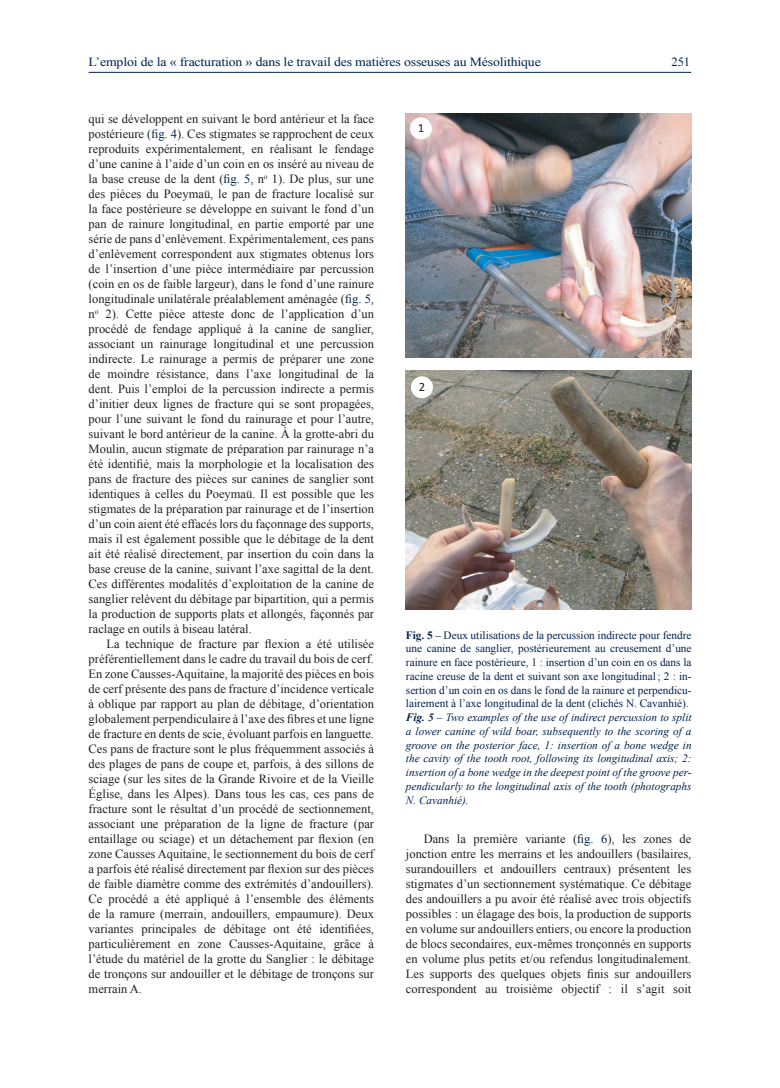
<style>
.page{position:relative;width:780px;height:1088px;background:#fff}
.page>*{position:absolute;margin:0;border:0;box-sizing:border-box;transform-origin:0 0}
.t1{font:12.62px "Calibri";color:#231f20}
.t2{font:12.5px/15px "Times New Roman";color:#231f20;text-align:justify}
.t3{font:12.5px "Times New Roman";letter-spacing:-.01em;color:#00214f;scale:1.1 1}
.t4{font:12.5px "Times New Roman";letter-spacing:-.01em;color:#00214f}
.Figures{font:italic 11.25px/13.8px "Times New Roman";color:#00214f;text-align:justify}
.Figures-2{font:11.25px/13.8px "Times New Roman";color:#00214f;text-align:justify}
.s1{color:#00214f}
.s2{font-weight:700}
.s3{font-style:normal}
</style>
<div class="page">
<hr style="left:89px;top:72px;width:602px;height:1px;background:#00214f">
<img style="left:406px;top:113px;width:285px;height:245px">
<img style="left:406px;top:371px;width:285px;height:238px">
<div style="left:411px;top:376px;width:22px;height:22px;background:#fff;border-radius:50%"></div>
<div style="left:410px;top:117px;width:22px;height:22px;background:#fff;border-radius:50%"></div>
<p class="t3" style="left:89px;top:53px;width:412px">L’emploi de la « fracturation » dans le travail des matières osseuses au Mésolithique</p>
<p class="t4" style="left:671px;top:53px;width:20px">251</p>
<p class="t2" style="left:89px;top:111px;width:287px">qui se développent en suivant le bord antérieur et la face postérieure (<span class="s1">fig. 4</span>). Ces stigmates se rapprochent de ceux reproduits expérimentalement, en réalisant le fendage d’une canine à l’aide d’un coin en os inséré au niveau de la base creuse de la dent (<span class="s1">fig. 5</span>, n<sup>o</sup> 1). De plus, sur une des pièces du Poeymaü, le pan de fracture localisé sur la face postérieure se développe en suivant le fond d’un pan de rainure longitudinal, en partie emporté par une série de pans d’enlèvement. Expérimentalement, ces pans d’enlèvement correspondent aux stigmates obtenus lors de l’insertion d’une pièce intermédiaire par percussion (coin en os de faible largeur), dans le fond d’une rainure longitudinale unilatérale préalablement aménagée (<span class="s1">fig. 5</span>, n<sup>o</sup> 2). Cette pièce atteste donc de l’application d’un procédé de fendage appliqué à la canine de sanglier, associant un rainurage longitudinal et une percussion indirecte. Le rainurage a permis de préparer une zone de moindre résistance, dans l’axe longitudinal de la dent. Puis l’emploi de la percussion indirecte a permis d’initier deux lignes de fracture qui se sont propagées, pour l’une suivant le fond du rainurage et pour l’autre, suivant le bord antérieur de la canine. À la grotte-abri du Moulin, aucun stigmate de préparation par rainurage n’a été identifié, mais la morphologie et la localisation des pans de fracture des pièces sur canines de sanglier sont identiques à celles du Poeymaü. Il est possible que les stigmates de la préparation par rainurage et de l’insertion d’un coin aient été effacés lors du façonnage des supports, mais il est également possible que le débitage de la dent ait été réalisé directement, par insertion du coin dans la base creuse de la canine, suivant l’axe sagittal de la dent.<br>Ces différentes modalités d’exploitation de la canine de sanglier relèvent du débitage par bipartition, qui a permis la production de supports plats et allongés, façonnés par raclage en outils à biseau latéral.</p>
<p class="t2" style="left:89px;top:636px;width:287px;text-indent:18px">La technique de fracture par flexion a été utilisée préférentiellement dans le cadre du travail du bois de cerf.<br>En zone Causses-Aquitaine, la majorité des pièces en bois de cerf présente des pans de fracture d’incidence verticale à oblique par rapport au plan de débitage, d’orientation globalement perpendiculaire à l’axe des fibres et une ligne de fracture en dents de scie, évoluant parfois en languette.<br>Ces pans de fracture sont le plus fréquemment associés à des plages de pans de coupe et, parfois, à des sillons de sciage (sur les sites de la Grande Rivoire et de la Vieille Église, dans les Alpes). Dans tous les cas, ces pans de fracture sont le résultat d’un procédé de sectionnement, associant une préparation de la ligne de fracture (par entaillage ou sciage) et un détachement par flexion (en zone Causses Aquitaine, le sectionnement du bois de cerf a parfois été réalisé directement par flexion sur des pièces de faible diamètre comme des extrémités d’andouillers).<br>Ce procédé a été appliqué à l’ensemble des éléments de la ramure (merrain, andouillers, empaumure). Deux variantes principales de débitage ont été identifiées, particulièrement en zone Causses-Aquitaine, grâce à l’étude du matériel de la grotte du Sanglier : le débitage de tronçons sur andouiller et le débitage de tronçons sur merrain A.</p>
<p class="t1" style="left:417px;top:119px;width:8px">1</p>
<p class="t1" style="left:419px;top:378px;width:8px">2</p>
<p class="Figures-2" style="left:406px;top:628px;width:287px"><span class="s2">Fig. 5</span> – Deux utilisations de la percussion indirecte pour fendre une canine de sanglier, postérieurement au creusement d’une rainure en face postérieure, 1 : insertion d’un coin en os dans la racine creuse de la dent et suivant son axe longitudinal; 2 : in&shy;sertion d’un coin en os dans le fond de la rainure et perpendicu&shy;lairement à l’axe longitudinal de la dent (clichés N. Cavanhié).</p>
<p class="Figures" style="left:406px;top:710px;width:287px"><span class="s2">Fig. 5</span> <span class="s3">–</span> Two examples of the use of indirect percussion to split a lower canine of wild boar, subsequently to the scoring of a groove on the posterior face, 1: insertion of a bone wedge in the cavity of the tooth root, following its longitudinal axis; 2: insertion of a bone wedge in the deepest point of the groove per&shy;pendicularly to the longitudinal axis of the tooth (photographs N. Cavanhié).</p>
<p class="t2" style="left:406px;top:831px;width:287px;text-indent:18px">Dans la première variante (<span class="s1">fig. 6</span>), les zones de jonction entre les merrains et les andouillers (basilaires, surandouillers et andouillers centraux) présentent les stigmates d’un sectionnement systématique. Ce débitage des andouillers a pu avoir été réalisé avec trois objectifs possibles : un élagage des bois, la production de supports en volume sur andouillers entiers, ou encore la production de blocs secondaires, eux-mêmes tronçonnés en supports en volume plus petits et/ou refendus longitudinalement.<br>Les supports des quelques objets finis sur andouillers correspondent au troisième objectif : il s’agit soit</p>
</div>
